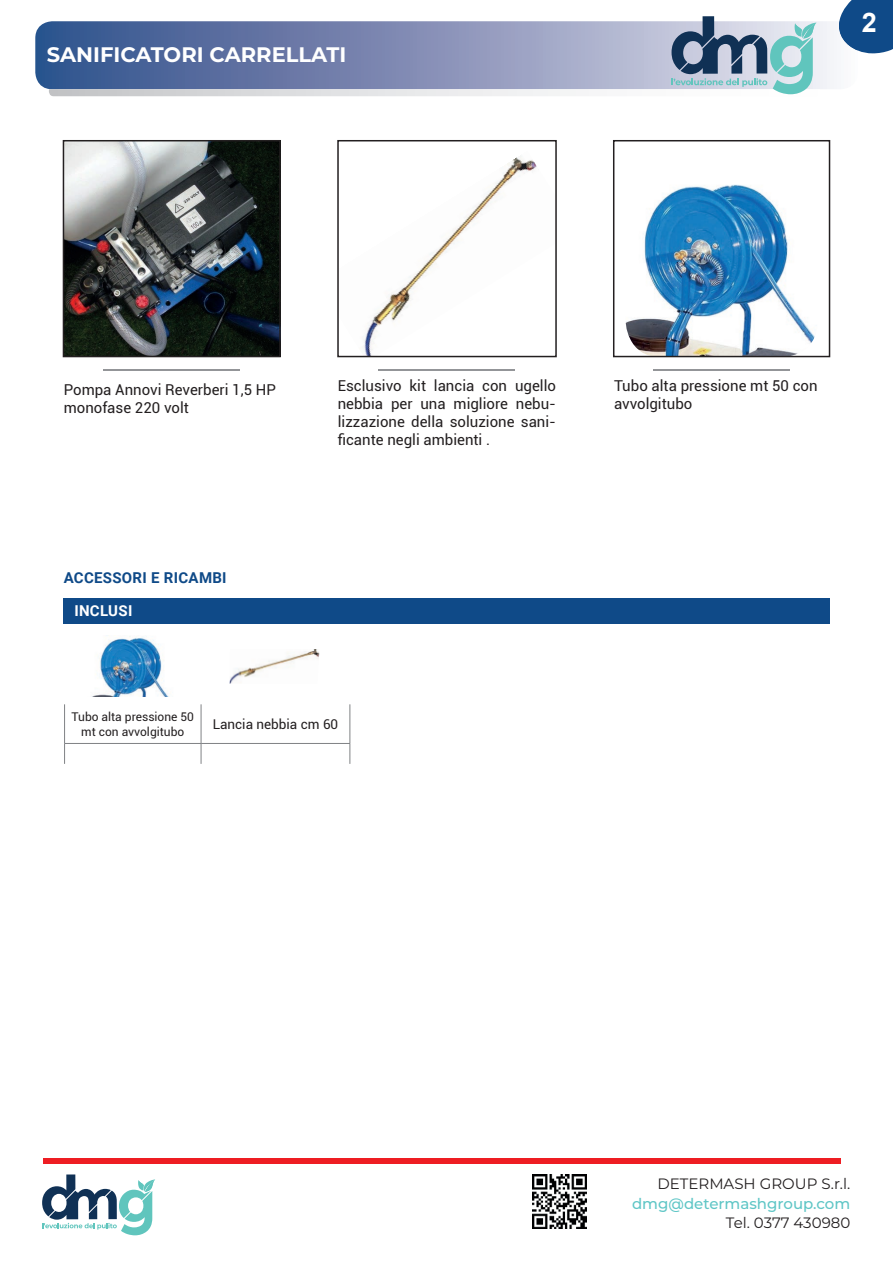
<style>
.page{position:relative;width:893px;height:1263px;background:#fff}
.page>*{position:absolute;margin:0;border:0;box-sizing:border-box;transform-origin:0 0}
.t1{font:700 27px "Arial";color:#fff}
.t2{font:700 21px "Montserrat";color:#fff}
.t3{font:15px/18px "Roboto";color:#231f20}
.t4{font:15px "Montserrat";color:#231f20}
.t5{font:500 15px "Montserrat";color:#5fc6c6}
.t6{font:700 15px "Roboto";letter-spacing:.02em;color:#0f4a88}
.t7{font:700 15px "Roboto";letter-spacing:.02em;color:#fff}
.t8{font:13.5px "Roboto";color:#231f20}
.t9{font:12px/14.4px "Roboto";color:#231f20;text-align:center}
</style>
<div class="page">
<svg style="left:35px;top:21px;width:799px;height:68px;background:#7b89b2"></svg>
<svg style="left:839px;top:0;width:54px;height:53px;background:#295d94"></svg>
<div style="left:43px;top:1159px;width:797px;height:5px;background:#ee1d23"></div>
<svg style="left:42px;top:1174px;width:113px;height:61px"></svg>
<img style="left:533px;top:1174px;width:54px;height:54px">
<svg style="left:671px;top:16px;width:145px;height:78px;background:#9ab4c1"></svg>
<img style="left:66px;top:143px;width:212px;height:211px">
<div style="left:63px;top:140px;width:218px;height:217px;border:2px solid #231f20"></div>
<img style="left:363px;top:156px;width:174px;height:198px">
<div style="left:337px;top:140px;width:220px;height:217px;border:2px solid #231f20"></div>
<img style="left:625px;top:184px;width:190px;height:170px">
<div style="left:613px;top:140px;width:217px;height:217px;border:2px solid #231f20"></div>
<hr style="left:103px;top:369px;width:137px;height:2px;background:#939598">
<hr style="left:378px;top:369px;width:137px;height:2px;background:#939598">
<hr style="left:653px;top:369px;width:137px;height:2px;background:#939598">
<div style="left:64px;top:598px;width:765px;height:26px;background:#0f4a88"></div>
<hr style="left:64px;top:704px;width:1px;height:39px;background:#808285">
<hr style="left:201px;top:704px;width:1px;height:39px;background:#808285">
<hr style="left:349px;top:704px;width:1px;height:39px;background:#808285">
<hr style="left:64px;top:743px;width:137px;height:1px;background:#808285">
<svg style="left:64px;top:744px;width:1px;height:20px"></svg>
<hr style="left:201px;top:743px;width:149px;height:1px;background:#808285">
<svg style="left:201px;top:744px;width:1px;height:20px"></svg>
<svg style="left:349px;top:744px;width:1px;height:20px"></svg>
<img style="left:92px;top:635px;width:77px;height:62px">
<img style="left:230px;top:649px;width:90px;height:35px">
<h2 class="t2" style="left:47px;top:40px;width:301px">SANIFICATORI CARRELLATI</h2>
<h1 class="t1" style="left:862px;top:4px;width:17px">2</h1>
<p class="t3" style="left:64px;top:380px;width:214px">Pompa Annovi Reverberi 1,5 HP monofase 220 volt</p>
<p class="t3" style="left:338px;top:376px;width:220px;text-align:justify">Esclusivo kit lancia con ugello nebbia per una migliore nebu&shy;lizzazione della soluzione sani&shy;ficante negli ambienti .</p>
<p class="t3" style="left:614px;top:376px;width:205px">Tubo alta pressione mt 50 con avvolgitubo</p>
<p class="t6" style="left:64px;top:568px;width:164px">ACCESSORI E RICAMBI</p>
<p class="t7" style="left:74px;top:601px;width:59px">INCLUSI</p>
<p class="t9" style="left:72px;top:709px;width:124px">Tubo alta pressione 50 mt con avvolgitubo</p>
<p class="t8" style="left:213px;top:715px;width:127px">Lancia nebbia cm 60</p>
<p class="t4" style="left:657px;top:1173px;width:194px">DETERMASH GROUP S.r.l.</p>
<p class="t5" style="left:632px;top:1193px;width:220px">dmg@determashgroup.com</p>
<p class="t4" style="left:726px;top:1212px;width:126px">Tel. 0377 430980</p>
</div>
